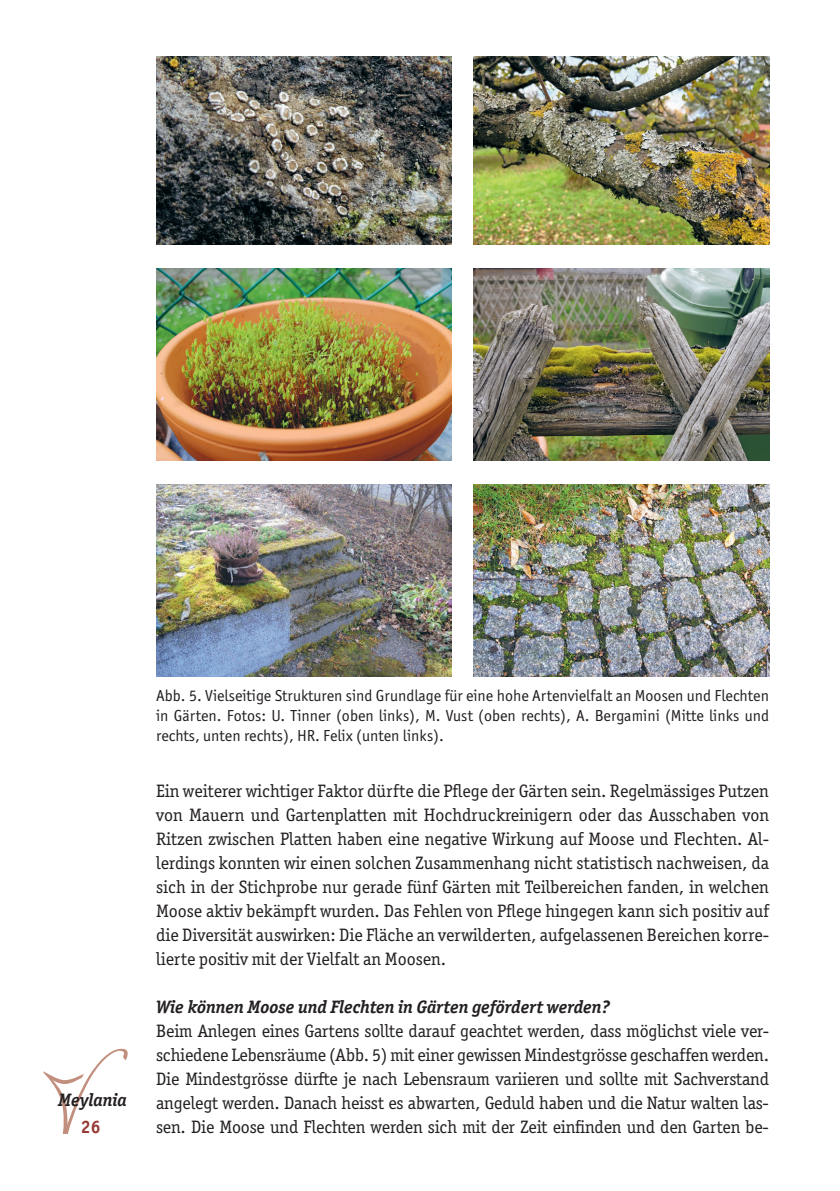
<style>
.page{position:relative;width:840px;height:1191px;background:#fff}
.page>*{position:absolute;margin:0;border:0;box-sizing:border-box;transform-origin:0 0}
.t1{font:18px/24px "Officina Ser ITC Std";color:#231f20;text-align:justify}
.t2{font:italic 700 18px "Officina Ser ITC Std";color:#231f20}
.t3{font:700 18px "Officina Ser ITC Std";color:#963a35}
.t4{font:16px/20px "Officina Sans ITC Std";color:#231f20;text-align:justify}
</style>
<div class="page">
<svg style="left:43px;top:1048px;width:85px;height:85px"></svg>
<img style="left:156px;top:57px;width:295px;height:188px">
<img style="left:473px;top:57px;width:295px;height:188px">
<img style="left:156px;top:269px;width:295px;height:192px">
<img style="left:473px;top:269px;width:295px;height:192px">
<img style="left:156px;top:485px;width:295px;height:192px">
<img style="left:473px;top:485px;width:295px;height:192px">
<p class="t2" style="left:58px;top:1089px;width:70px">Meylania</p>
<p class="t3" style="left:81px;top:1115px;width:21px">26</p>
<p class="t4" style="left:156px;top:685px;width:614px">Abb. 5. Vielseitige Strukturen sind Grundlage für eine hohe Artenvielfalt an Moosen und Flechten in Gärten. Fotos: U. Tinner (oben links), M. Vust (oben rechts), A. Bergamini (Mitte links und rechts, unten rechts), HR. Felix (unten links).</p>
<p class="t1" style="left:156px;top:778px;width:614px">Ein weiterer wichtiger Faktor dürfte die Pflege der Gärten sein. Regelmässiges Putzen von Mauern und Gartenplatten mit Hochdruckreinigern oder das Ausschaben von Ritzen zwischen Platten haben eine negative Wirkung auf Moose und Flechten. Al&shy;lerdings konnten wir einen solchen Zusammenhang nicht statistisch nachweisen, da sich in der Stichprobe nur gerade fünf Gärten mit Teilbereichen fanden, in welchen Moose aktiv bekämpft wurden. Das Fehlen von Pflege hingegen kann sich positiv auf die Diversität auswirken: Die Fläche an verwilderten, aufgelassenen Bereichen korre&shy;lierte positiv mit der Vielfalt an Moosen.</p>
<p class="t2" style="left:156px;top:996px;width:455px">Wie können Moose und Flechten in Gärten gefördert werden?</p>
<p class="t1" style="left:156px;top:1018px;width:614px">Beim Anlegen eines Gartens sollte darauf geachtet werden, dass möglichst viele ver&shy;schiedene Lebensräume (Abb. 5) mit einer gewissen Mindestgrösse geschaffen werden.<br>Die Mindestgrösse dürfte je nach Lebensraum variieren und sollte mit Sachverstand angelegt werden. Danach heisst es abwarten, Geduld haben und die Natur walten las&shy;sen. Die Moose und Flechten werden sich mit der Zeit einfinden und den Garten be-</p>
</div>
